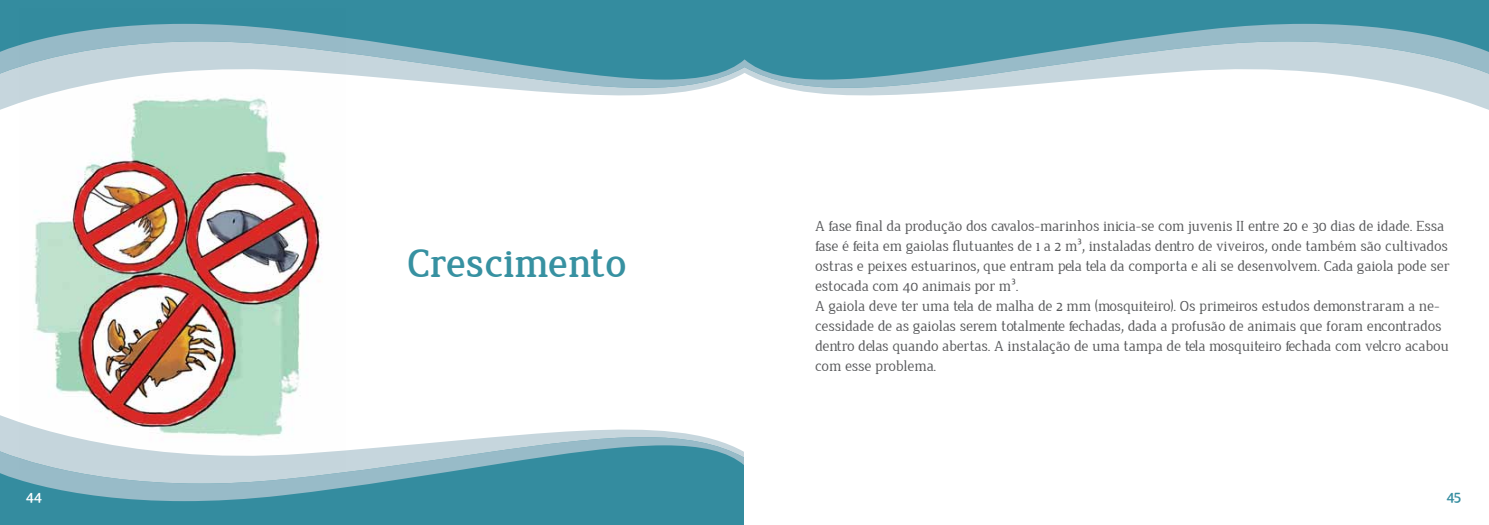
<style>
.page{position:relative;width:1489px;height:525px;background:#fff}
.page>*{position:absolute;margin:0;border:0;box-sizing:border-box;transform-origin:0 0}
.t1{font:700 41.25px "Jura";color:#3791a1}
.t2{font:15px/20px "Jura";color:#58595b}
.t3{font:700 15px "Jura";color:#fff}
.t4{font:700 15px "Jura";color:#348c9f}
.s1{font-family:"Arno Pro"}
</style>
<div class="page">
<div style="left:0;top:501px;width:744px;height:23px;background:#348c9f"></div>
<svg style="left:0;top:483px;width:744px;height:18px;background:#529aab"></svg>
<svg style="left:0;top:466px;width:744px;height:17px;background:#74abba"></svg>
<svg style="left:0;top:415px;width:744px;height:51px"></svg>
<div style="left:0;top:0;width:1488px;height:24px;background:#348c9f"></div>
<svg style="left:0;top:24px;width:1488px;height:17px;background:#4795a6"></svg>
<svg style="left:0;top:41px;width:1488px;height:17px;background:#67a5b4"></svg>
<svg style="left:0;top:58px;width:1488px;height:52px"></svg>
<img style="left:20px;top:9px;width:325px;height:460px">
<h1 class="t1" style="left:408px;top:242px;width:220px">Crescimento</h1>
<p class="t2" style="left:815px;top:216px;width:636px">A fase final da produção dos cavalos-marinhos inicia-se com juvenis II entre 20 e 30 dias de idade. Essa fase é feita em gaiolas flutuantes de 1 a 2 m³<span class="s1">,</span> instaladas dentro de viveiros<span class="s1">,</span> onde também são cultivados ostras e peixes estuarinos<span class="s1">,</span> que entram pela tela da comporta e ali se desenvolvem. Cada gaiola pode ser estocada com 40 animais por m³.<br>A gaiola deve ter uma tela de malha de 2 mm (mosquiteiro). Os primeiros estudos demonstraram a ne&shy;cessidade de as gaiolas serem totalmente fechadas<span class="s1">,</span> dada a profusão de animais que foram encontrados dentro delas quando abertas. A instalação de uma tampa de tela mosquiteiro fechada com velcro acabou com esse problema.</p>
<p class="t3" style="left:25px;top:488px;width:18px">44</p>
<p class="t4" style="left:1445px;top:488px;width:16px">45</p>
</div>
